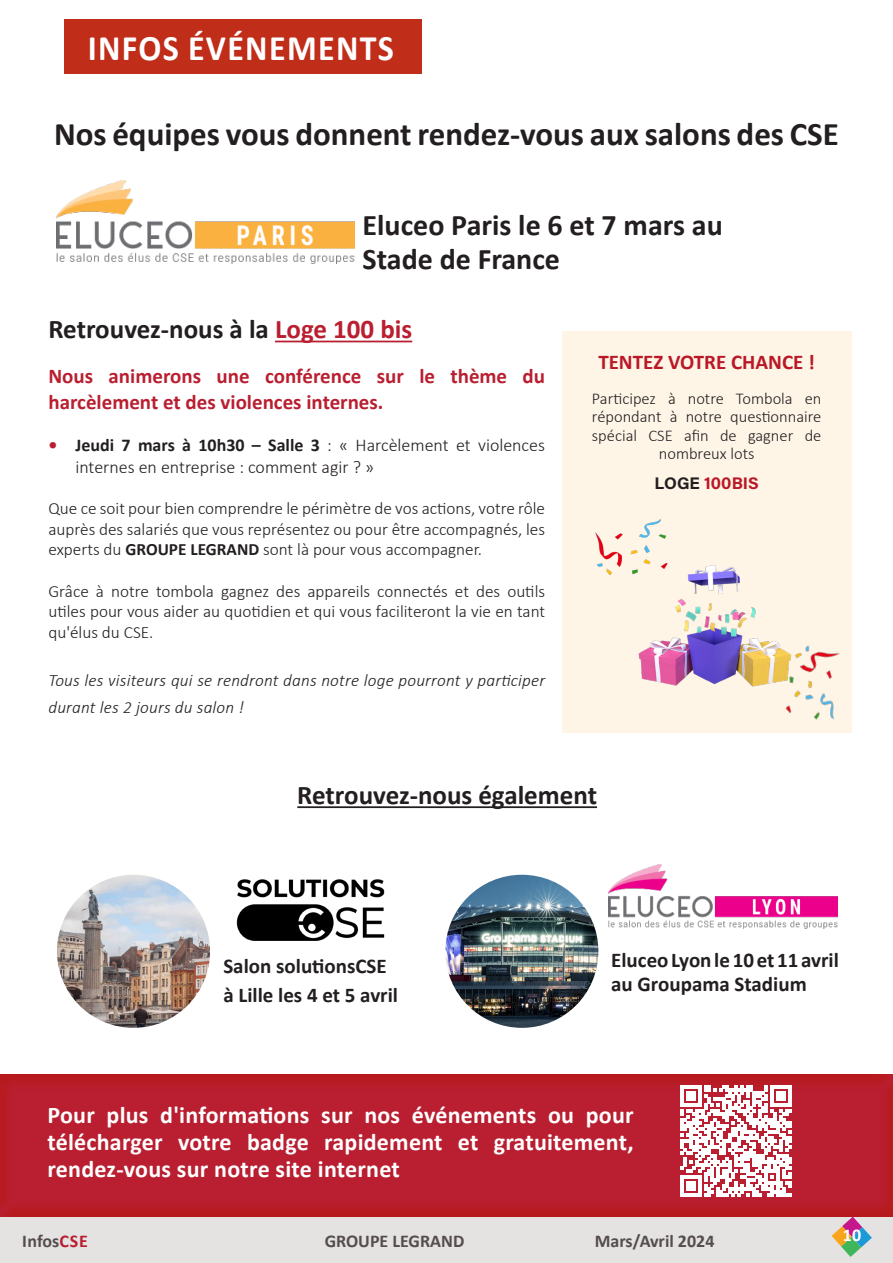
<style>
.page{position:relative;width:893px;height:1263px;background:#fff}
.page>*{position:absolute;margin:0;border:0;box-sizing:border-box;transform-origin:0 0}
.t1{font:700 36px "Calibri";letter-spacing:.04em;color:#fff;scale:.95 1}
.Style_de_paragraphe_1{font:700 33px "Calibri";color:#231f20}
.Style_de_paragraphe_1-2{font:700 30px "Calibri";color:#231f20}
.Style_de_paragraphe_1-3{font:700 27px "Calibri";color:#231f20}
.t2{font:700 24px/27px "Calibri";letter-spacing:.01em;color:#fff;text-align:justify}
.Style_de_paragraphe_1-4{font:700 21px/24px "Calibri";color:#231f20}
.Style_de_paragraphe_1-5{font:700 21px/25.2px "Calibri";color:#b91f30}
.t3{font:700 21px "Calibri";color:#ba1826}
.t4{font:300 18px/21.6px "Calibri";color:#231f20}
.t5{font:700 18px "Calibri";color:#554d4d}
.t6{font:700 18px "Calibri";letter-spacing:.02em;color:#554d4d}
.Style_de_paragraphe_1-6{font:700 18px "Calibri";color:#fff}
.Style_de_paragraphe_1-7{font:300 17.25px/20.7px "Calibri";color:#231f20;text-align:justify}
.Style_de_paragraphe_1-8{font:italic 300 17.25px/27px "Calibri";letter-spacing:.01em;color:#231f20}
.t7{font:16.8px "Acumin Variable Concept";color:#ba1826}
.t8{font:300 16.5px/18.5px "Calibri";color:#231f20;text-align:center}
.s1{color:#b91f30}
.s2{font-weight:700;color:#b91f30}
.s3{font-weight:700}
.s4{color:#231f20}
</style>
<div class="page">
<div style="left:1px;top:1216px;width:892px;height:47px;background:#e4e3e2"></div>
<svg style="left:832px;top:1218px;width:40px;height:39px"></svg>
<div style="left:64px;top:19px;width:357px;height:54px;background:#c02d19"></div>
<hr style="left:275px;top:341px;width:137px;height:1px;background:#b91f30">
<img style="left:57px;top:181px;width:297px;height:82px">
<hr style="left:297px;top:806px;width:300px;height:2px;background:#231f20">
<img style="left:57px;top:875px;width:153px;height:153px;border-radius:77px">
<img style="left:608px;top:865px;width:230px;height:63px">
<img style="left:236px;top:879px;width:149px;height:62px">
<img style="left:445px;top:875px;width:153px;height:153px;border-radius:77px">
<div style="left:562px;top:332px;width:289px;height:401px;background:#fef5e7"></div>
<img style="left:638px;top:565px;width:118px;height:121px">
<img style="left:595px;top:519px;width:99px;height:62px">
<img style="left:752px;top:619px;width:100px;height:114px">
<div style="left:0;top:1065px;width:893px;height:153px;background:#f9a51b;opacity:.5"></div>
<svg style="left:681px;top:1086px;width:111px;height:111px"></svg>
<p class="t1" style="left:88px;top:22px;width:324px">INFOS ÉVÉNEMENTS</p>
<p class="Style_de_paragraphe_1" style="left:54px;top:111px;width:786px">Nos équipes vous donnent rendez-vous aux salons des CSE</p>
<p class="Style_de_paragraphe_1-2" style="left:363px;top:204px;width:362px">Eluceo Paris le 6 et 7 mars au</p>
<p class="Style_de_paragraphe_1-2" style="left:363px;top:238px;width:199px">Stade de France</p>
<p class="Style_de_paragraphe_1-3" style="left:48px;top:310px;width:365px">Retrouvez-nous à la <span class="s1">Loge 100 bis</span></p>
<p class="Style_de_paragraphe_1-5" style="left:48px;top:364px;width:498px">Nous animerons une conférence sur le thème du harcèlement et des violences internes.</p>
<p class="t4" style="left:75px;top:434px;width:471px;text-indent:-27px"><span class="s2">•</span> <span class="s3">Jeudi 7 mars à 10h30 – Salle 3</span> : « Harcèlement et violences internes en entreprise : comment agir ? »</p>
<p class="Style_de_paragraphe_1-7" style="left:48px;top:498px;width:498px">Que ce soit pour bien comprendre le périmètre de vos actions, votre rôle auprès des salariés que vous représentez ou pour être accompagnés, les experts du <span class="s3">GROUPE LEGRAND</span> sont là pour vous accompagner.</p>
<p class="Style_de_paragraphe_1-7" style="left:48px;top:580px;width:498px">Grâce à notre tombola gagnez des appareils connectés et des outils utiles pour vous aider au quotidien et qui vous faciliteront la vie en tant qu'élus du CSE.</p>
<p class="Style_de_paragraphe_1-8" style="left:48px;top:666px;width:498px">Tous les visiteurs qui se rendront dans notre loge pourront y participer durant les 2 jours du salon !</p>
<p class="t3" style="left:598px;top:348px;width:218px">TENTEZ VOTRE CHANCE !</p>
<p class="t8" style="left:592px;top:389px;width:231px">Participez à notre Tombola en répondant à notre questionnaire spécial CSE afin de gagner de nombreux lots</p>
<p class="t7" style="left:655px;top:472px;width:106px"><span class="s4">LOGE</span> 100BIS</p>
<p class="Style_de_paragraphe_1-3" style="left:297px;top:776px;width:301px">Retrouvez-nous également</p>
<p class="Style_de_paragraphe_1-4" style="left:223px;top:954px;width:165px">Salon solutionsCSE</p>
<p class="Style_de_paragraphe_1-4" style="left:223px;top:982px;width:176px">à Lille les 4 et 5 avril</p>
<p class="Style_de_paragraphe_1-4" style="left:611px;top:948px;width:229px">Eluceo Lyon le 10 et 11 avril au Groupama Stadium</p>
<h3 class="t2" style="left:47px;top:1101px;width:588px">Pour plus d'informations sur nos événements ou pour télécharger votre badge rapidement et gratuitement, rendez-vous sur notre site internet</h3>
<p class="t6" style="left:22px;top:1228px;width:67px">Infos<span class="s1">CSE</span></p>
<p class="t5" style="left:325px;top:1228px;width:141px">GROUPE LEGRAND</p>
<p class="t5" style="left:595px;top:1228px;width:121px">Mars/Avril 2024</p>
<p class="Style_de_paragraphe_1-6" style="left:843px;top:1222px;width:20px">10</p>
</div>
